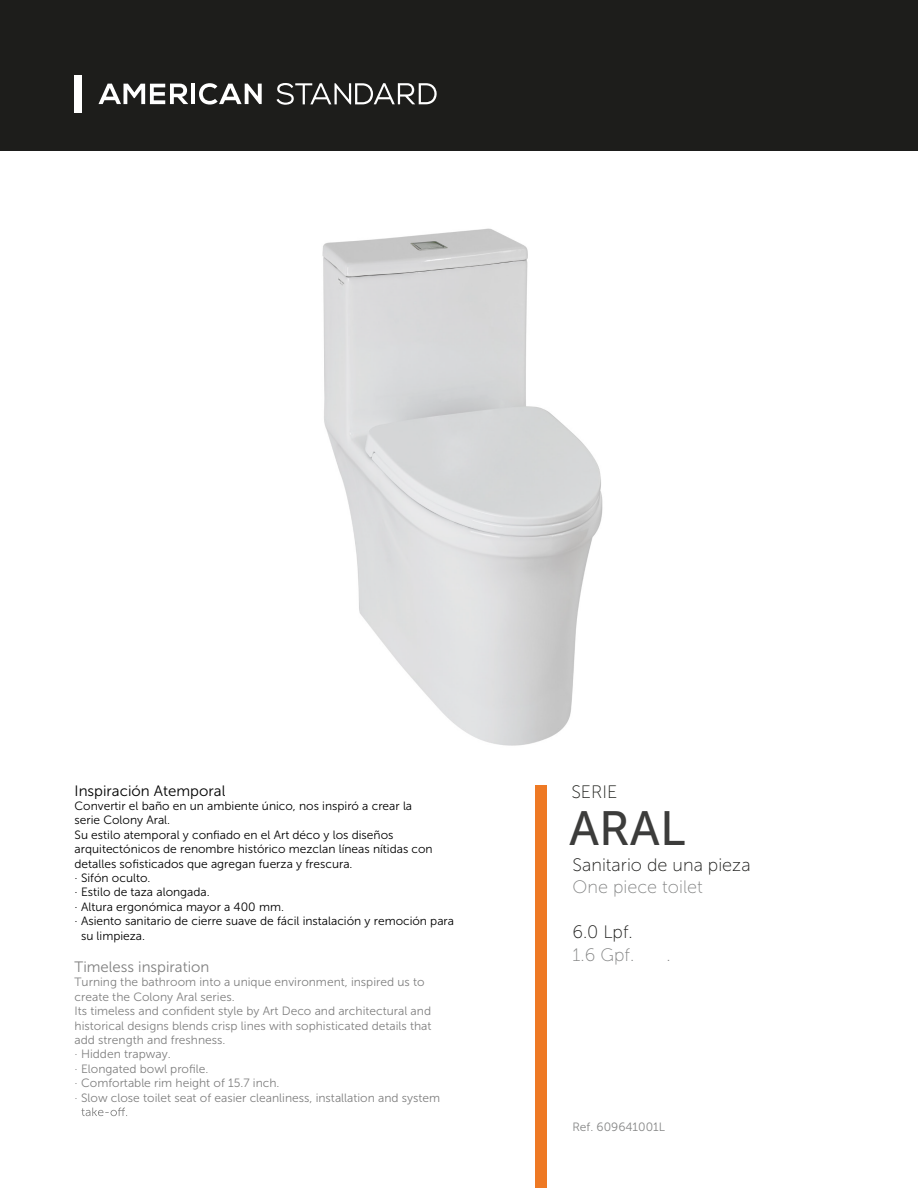
<style>
.page{position:relative;width:918px;height:1188px;background:#fff}
.page>*{position:absolute;margin:0;border:0;box-sizing:border-box;transform-origin:0 0}
.t1{font:48px "Museo Sans 500";color:#3c3c3b}
.t2{font:18px "Museo Sans 100";color:#1d1d1b}
.t3{font:18px "Museo Sans 100";color:#858686}
.t4{font:18px "Museo Sans 100";color:#1d1e1a}
.t5{font:15px "Museo Sans 300";color:#000}
.t6{font:15px "Museo Sans 300";color:#808080}
.t7{font:12px "Museo Sans 300";color:#000}
.t8{font:12px/14.4px "Museo Sans 300";color:#808080}
.t9{font:12px "Museo Sans 300";color:#858686}
</style>
<div class="page">
<img style="left:322px;top:228px;width:281px;height:601px">
<svg style="left:81px;top:1108px;width:46px;height:8px"></svg>
<div style="left:0;top:0;width:918px;height:150px;background:#1d1d1b"></div>
<svg style="left:98px;top:84px;width:90px;height:20px"></svg>
<hr style="left:191px;top:84px;width:4px;height:20px;background:#fff">
<svg style="left:199px;top:83px;width:63px;height:22px"></svg>
<svg style="left:277px;top:83px;width:160px;height:22px"></svg>
<div style="left:536px;top:785px;width:11px;height:403px;background:#ee7924"></div>
<div style="left:75px;top:75px;width:7px;height:38px;background:#fff"></div>
<p class="t5" style="left:75px;top:782px;width:152px">Inspiración Atemporal</p>
<p class="t7" style="left:75px;top:799px;width:339px">Convertir el baño en un ambiente único, nos inspiró a crear la</p>
<p class="t7" style="left:75px;top:814px;width:97px">serie Colony Aral.</p>
<p class="t7" style="left:75px;top:828px;width:320px">Su estilo atemporal y confiado en el Art déco y los diseños</p>
<p class="t7" style="left:75px;top:843px;width:360px">arquitectónicos de renombre histórico mezclan líneas nítidas con</p>
<p class="t7" style="left:75px;top:857px;width:279px">detalles sofisticados que agregan fuerza y frescura.</p>
<p class="t7" style="left:75px;top:871px;width:77px">· Sifón oculto.</p>
<p class="t7" style="left:75px;top:886px;width:137px">· Estilo de taza alongada.</p>
<p class="t7" style="left:75px;top:900px;width:211px">· Altura ergonómica mayor a 400 mm.</p>
<p class="t7" style="left:75px;top:915px;width:381px">· Asiento sanitario de cierre suave de fácil instalación y remoción para</p>
<p class="t7" style="left:81px;top:929px;width:66px">su limpieza.</p>
<p class="t6" style="left:75px;top:959px;width:136px">Timeless inspiration</p>
<p class="t8" style="left:75px;top:975px;width:367px">Turning the bathroom into a unique environment, inspired us to create the Colony Aral series.<br>Its timeless and confident style by Art Deco and architectural and historical designs blends crisp lines with sophisticated details that add strength and freshness.<br>· Hidden trapway.<br>· Elongated bowl profile.<br>· Comfortable rim height of 15.7 inch.<br>· Slow close toilet seat of easier cleanliness, installation and system</p>
<h2 class="t4" style="left:571px;top:782px;width:48px">SERIE</h2>
<h1 class="t1" style="left:569px;top:802px;width:118px">ARAL</h1>
<h2 class="t3" style="left:573px;top:878px;width:132px">One piece toilet</h2>
<h2 class="t2" style="left:573px;top:855px;width:179px">Sanitario de una pieza</h2>
<h2 class="t2" style="left:572px;top:922px;width:62px">6.0 Lpf.</h2>
<h2 class="t3" style="left:573px;top:945px;width:63px">1.6 Gpf.</h2>
<h2 class="t3" style="left:666px;top:945px;width:6px">.</h2>
<p class="t9" style="left:572px;top:1121px;width:94px">Ref. 609641001L</p>
</div>
